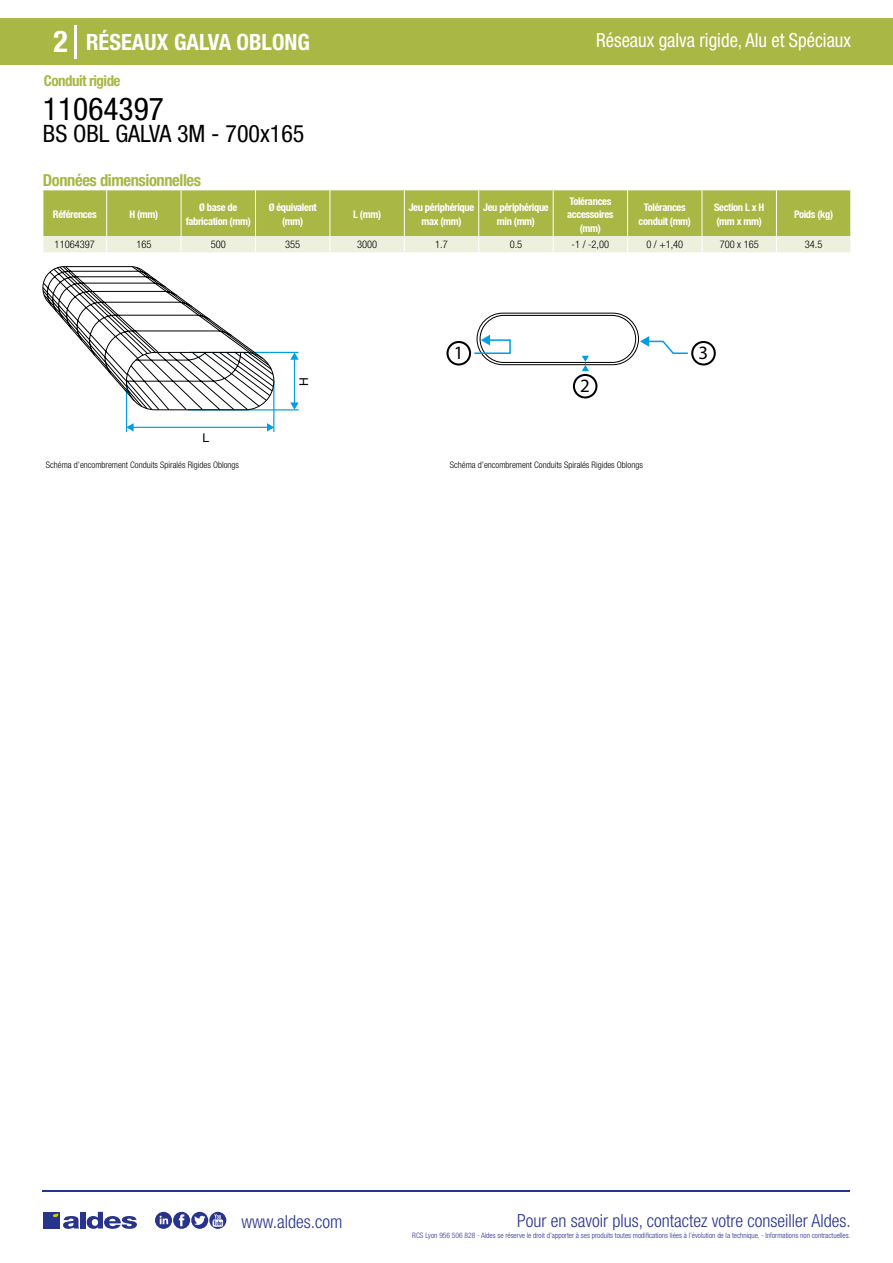
<style>
.page{position:relative;width:893px;height:1263px;background:#fff}
.page>*{position:absolute;margin:0;border:0;box-sizing:border-box;transform-origin:0 0}
.t1{font:condensed 31.5px "Helvetica Neue LT Std";color:#000}
.t2{font:700 condensed 30px "Helvetica Neue LT Std";color:#fff}
.t3{font:condensed 24px "Helvetica Neue LT Std";color:#000}
.t4{font:700 condensed 22.5px "Helvetica Neue LT Std";color:#fff}
.t5{font:condensed 19.5px "Helvetica Neue LT Std";color:#fff;scale:.95 1}
.t6{font:18.9px "Myriad Pro";color:#000}
.t7{font:300 condensed 18px "Helvetica Neue";color:#28348b}
.t8{font:700 condensed 16.5px "Helvetica Neue LT Std";letter-spacing:-.025em;color:#a9b745}
.t9{font:700 condensed 15px "Helvetica Neue LT Std";letter-spacing:-.035em;color:#a9b745}
.t10{font:12px "Helvetica";color:#000}
.t11{font:700 condensed 10.5px/13.5px "Helvetica Neue";letter-spacing:-.03em;color:#fff;text-align:center}
.t12{font:300 condensed 10.5px "Helvetica Neue";color:#000}
.t13{font:300 condensed 9px "Helvetica Neue";color:#000}
.t14{font:300 condensed 7.5px "Helvetica Neue";color:#28348b}
</style>
<div class="page">
<div style="left:0;top:18px;width:893px;height:46px;background:#a9b745"></div>
<hr style="left:74px;top:25px;width:2px;height:33px;background:#fff">
<hr style="left:43px;top:1190px;width:807px;height:1px;background:#28348b">
<svg style="left:155px;top:1212px;width:71px;height:17px"></svg>
<div style="left:43px;top:1212px;width:17px;height:16px;background:#28348b"></div>
<div style="left:80px;top:1212px;width:6px;height:16px;background:#28348b"></div>
<svg style="left:87px;top:1212px;width:50px;height:17px"></svg>
<svg style="left:53px;top:1213px;width:26px;height:16px"></svg>
<svg style="left:43px;top:190px;width:808px;height:63px;background:#bdc771"></svg>
<hr style="left:126px;top:381px;width:1px;height:51px;background:#009fe3">
<hr style="left:273px;top:381px;width:1px;height:51px;background:#009fe3">
<hr style="left:132px;top:427px;width:138px;height:1px;background:#009fe3">
<svg style="left:267px;top:423px;width:7px;height:8px"></svg>
<svg style="left:127px;top:423px;width:7px;height:8px"></svg>
<hr style="left:190px;top:352px;width:109px;height:1px;background:#009fe3">
<hr style="left:188px;top:409px;width:111px;height:1px;background:#009fe3">
<hr style="left:294px;top:357px;width:1px;height:49px;background:#009fe3">
<svg style="left:290px;top:402px;width:9px;height:8px"></svg>
<svg style="left:290px;top:352px;width:9px;height:8px"></svg>
<svg style="left:43px;top:266px;width:231px;height:144px"></svg>
<div style="left:126px;top:352px;width:148px;height:58px;border:1px solid #000;border-radius:29px"></div>
<div style="left:477px;top:313px;width:162px;height:52px;border:1px solid #000;border-radius:26px"></div>
<div style="left:480px;top:315px;width:156px;height:48px;border:1px solid #000;border-radius:24px"></div>
<svg style="left:640px;top:336px;width:48px;height:18px"></svg>
<svg style="left:582px;top:356px;width:7px;height:15px"></svg>
<svg style="left:474px;top:335px;width:37px;height:20px"></svg>
<div style="left:691px;top:341px;width:25px;height:24px;border:2px solid #000;border-radius:50%"></div>
<div style="left:573px;top:374px;width:24px;height:24px;border:2px solid #000;border-radius:50%"></div>
<div style="left:446px;top:341px;width:25px;height:24px;border:2px solid #000;border-radius:50%"></div>
<h2 class="t2" style="left:54px;top:24px;width:16px">2</h2>
<h3 class="t4" style="left:86px;top:28px;width:225px">RÉSEAUX GALVA OBLONG</h3>
<h3 class="t5" style="left:596px;top:29px;width:270px">Réseaux galva rigide, Alu et Spéciaux</h3>
<h3 class="t9" style="left:44px;top:71px;width:78px">Conduit rigide</h3>
<h1 class="t1" style="left:43px;top:91px;width:122px">11064397</h1>
<h3 class="t3" style="left:43px;top:120px;width:263px">BS OBL GALVA 3M - 700x165</h3>
<h3 class="t8" style="left:43px;top:170px;width:160px">Données dimensionnelles</h3>
<p class="t11" style="left:53px;top:208px;width:45px">Références</p>
<p class="t11" style="left:129px;top:208px;width:30px">H (mm)</p>
<p class="t11" style="left:186px;top:201px;width:66px">Ø base de fabrication (mm)</p>
<p class="t11" style="left:269px;top:201px;width:50px">Ø équivalent (mm)</p>
<p class="t11" style="left:353px;top:208px;width:29px">L (mm)</p>
<p class="t11" style="left:409px;top:201px;width:67px">Jeu périphérique max (mm)</p>
<p class="t11" style="left:483px;top:201px;width:67px">Jeu périphérique min (mm)</p>
<p class="t11" style="left:567px;top:194px;width:48px">Tolérances accessoires (mm)</p>
<p class="t11" style="left:639px;top:201px;width:54px">Tolérances conduit (mm)</p>
<p class="t11" style="left:714px;top:201px;width:52px;text-align:left">Section L x H (mm x mm)</p>
<p class="t11" style="left:794px;top:208px;width:41px">Poids (kg)</p>
<p class="t12" style="left:55px;top:239px;width:42px">11064397</p>
<p class="t12" style="left:136px;top:239px;width:17px">165</p>
<p class="t12" style="left:211px;top:239px;width:17px">500</p>
<p class="t12" style="left:285px;top:239px;width:17px">355</p>
<p class="t12" style="left:357px;top:239px;width:22px">3000</p>
<p class="t12" style="left:435px;top:239px;width:14px">1.7</p>
<p class="t12" style="left:510px;top:239px;width:14px">0.5</p>
<p class="t12" style="left:572px;top:239px;width:39px">-1 / -2,00</p>
<p class="t12" style="left:646px;top:239px;width:38px">0 / +1,40</p>
<p class="t12" style="left:720px;top:239px;width:41px">700 x 165</p>
<p class="t12" style="left:805px;top:239px;width:19px">34.5</p>
<p class="t10" style="left:202px;top:430px;width:8px">L</p>
<p class="t10" style="left:297px;top:386px;width:10px;rotate:-90deg">H</p>
<h3 class="t6" style="left:454px;top:341px;width:11px">1</h3>
<h3 class="t6" style="left:580px;top:374px;width:11px">2</h3>
<p class="t13" style="left:46px;top:459px;width:195px">Schéma d’encombrement Conduits Spiralés Rigides Oblongs</p>
<p class="t13" style="left:450px;top:459px;width:195px">Schéma d’encombrement Conduits Spiralés Rigides Oblongs</p>
<h3 class="t6" style="left:698px;top:341px;width:11px">3</h3>
<h3 class="t7" style="left:241px;top:1211px;width:102px">www.aldes.com</h3>
<h3 class="t7" style="left:517px;top:1211px;width:335px">Pour en savoir plus, contactez votre conseiller Aldes.</h3>
<p class="t14" style="left:412px;top:1230px;width:440px">RCS Lyon 956 506 828 - Aldes se réserve le droit d’apporter à ses produits toutes modifications liées à l’évolution de la technique. - Informations non contractuelles.</p>
</div>
